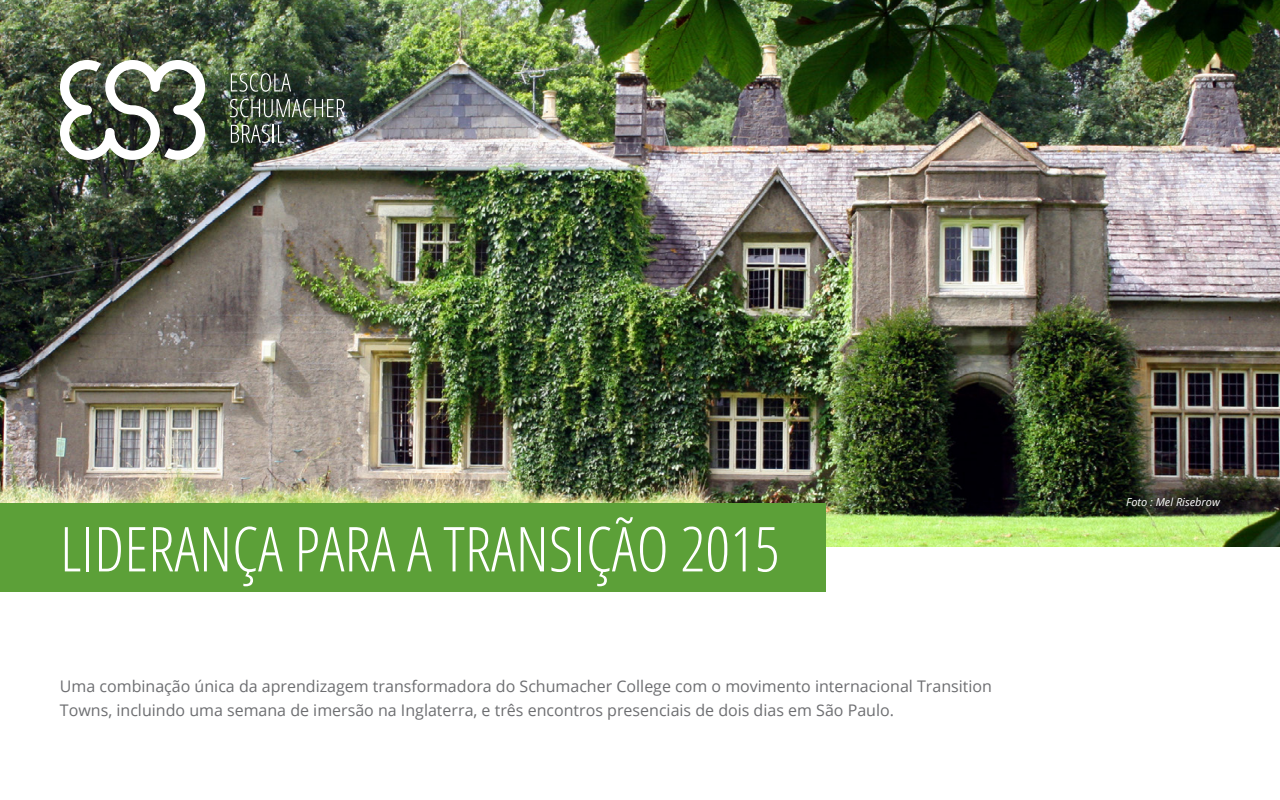
<style>
.page{position:relative;width:1280px;height:800px;background:#fff}
.page>*{position:absolute;margin:0;border:0;box-sizing:border-box;transform-origin:0 0}
.t1{font:300 condensed 62px "Open Sans";color:#fff}
.t2{font:16px/24px "Open Sans";color:#6d6e71}
.t3{font:italic 11px "Open Sans";color:#fff}
</style>
<div class="page">
<img style="left:0;top:0;width:1280px;height:547px">
<svg style="left:231px;top:73px;width:60px;height:19px"></svg>
<svg style="left:230px;top:99px;width:115px;height:18px;background:#626f61"></svg>
<svg style="left:231px;top:124px;width:53px;height:19px"></svg>
<img style="left:60px;top:60px;width:145px;height:100px">
<div style="left:0;top:503px;width:826px;height:89px;background:#5ca038"></div>
<h1 class="t1" style="left:60px;top:505px;width:721px">LIDERANÇA PARA A TRANSIÇÃO 2015</h1>
<p class="t2" style="left:60px;top:674px;width:934px">Uma combinação única da aprendizagem transformadora do Schumacher College com o movimento internacional Transition<br>Towns, incluindo uma semana de imersão na Inglaterra, e três encontros presenciais de dois dias em São Paulo.</p>
<p class="t3" style="left:1126px;top:495px;width:95px">Foto : Mel Risebrow</p>
</div>
